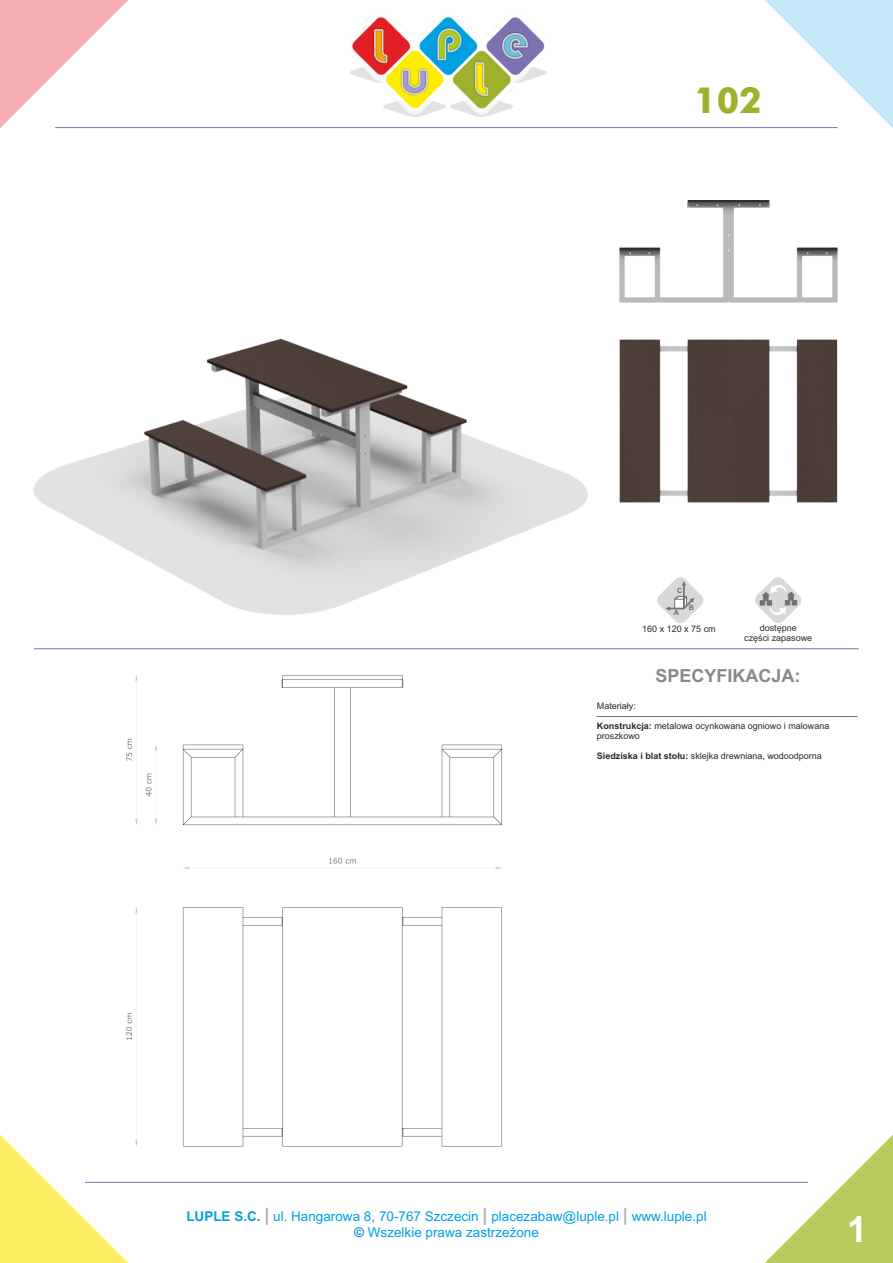
<style>
.page{position:relative;width:893px;height:1263px;background:#fff}
.page>*{position:absolute;margin:0;border:0;box-sizing:border-box;transform-origin:0 0}
.t1{font:700 36px "Futura BT";color:#9eb02c}
.t2{font:700 36px "Arial";color:#fff}
.t3{font:700 18px "Arial";color:#898989}
.t4{font:13.5px/16px "Arial";color:#00a0e3;text-align:center}
.t5{font:9px/10.1px "Arial";color:#2b2a29}
.t6{font:700 7.35px "Arial";color:#717171}
.s1{font-weight:700}
.s2{font-weight:700;font-size:18px;color:#b2b3b3}
.s3{font-weight:700;color:#008dd2}
</style>
<div class="page">
<hr style="left:55px;top:127px;width:783px;height:1px;background:#7e71b1">
<hr style="left:34px;top:648px;width:825px;height:1px;background:#7e71b1">
<svg style="left:755px;top:577px;width:46px;height:46px"></svg>
<svg style="left:763px;top:0;width:130px;height:129px"></svg>
<svg style="left:0;top:0;width:130px;height:129px"></svg>
<svg style="left:763px;top:1135px;width:130px;height:128px"></svg>
<svg style="left:0;top:1135px;width:130px;height:128px"></svg>
<img style="left:348px;top:10px;width:202px;height:106px">
<svg style="left:657px;top:577px;width:47px;height:46px"></svg>
<hr style="left:85px;top:1182px;width:723px;height:1px;background:#7e71b1">
<img style="left:619px;top:339px;width:218px;height:164px">
<img style="left:619px;top:200px;width:218px;height:102px">
<img style="left:33px;top:338px;width:555px;height:277px">
<img style="left:106px;top:675px;width:396px;height:492px">
<h1 class="t1" style="left:694px;top:86px;width:69px">102</h1>
<p class="t6" style="left:677px;top:588px;width:7px">C</p>
<p class="t6" style="left:674px;top:610px;width:7px">A</p>
<p class="t6" style="left:689px;top:605px;width:7px">B</p>
<p class="t5" style="left:642px;top:625px;width:75px">160 x 120 x 75 cm</p>
<p class="t5" style="left:744px;top:624px;width:70px;text-align:center">dostępne<br>części zapasowe</p>
<h2 class="t3" style="left:655px;top:669px;width:147px">SPECYFIKACJA:</h2>
<p class="t5" style="left:597px;top:702px;width:262px">Materiały: —————————————————————————————<br><span class="s1">Konstrukcja:</span> metalowa ocynkowana ogniowo i malowana proszkowo</p>
<p class="t5" style="left:597px;top:752px;width:227px"><span class="s1">Siedziska i blat stołu:</span> sklejka drewniana, wodoodporna</p>
<h3 class="t4" style="left:186px;top:1210px;width:522px"><span class="s1">LUPLE S.C.</span> <span class="s2">|</span> ul. Hangarowa 8, 70-767 Szczecin <span class="s2">|</span> placezabaw@luple.pl <span class="s2">|</span> www.luple.pl <span class="s3">©</span> Wszelkie prawa zastrzeżone</h3>
<h1 class="t2" style="left:847px;top:1216px;width:22px">1</h1>
</div>
